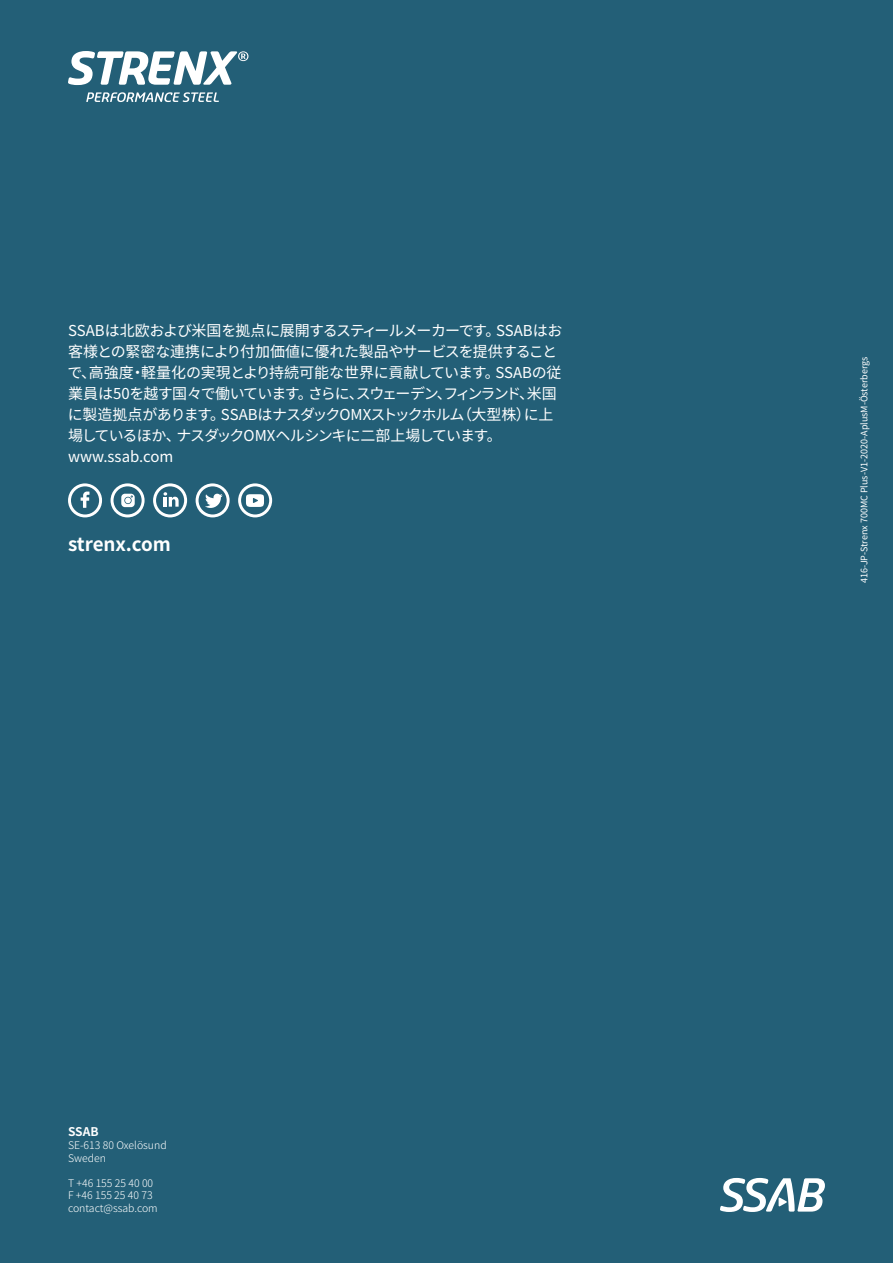
<style>
.page{position:relative;width:893px;height:1263px;background:#235f77}
.page>*{position:absolute;margin:0;border:0;box-sizing:border-box;transform-origin:0 0}
.t1{font:700 18.75px "Noto Sans CJ Ksc";color:#fff}
.t2{font:15px/21px "Noto Sans CJ Ksc";letter-spacing:-.03em;color:#fff}
.t3{font:700 12px "Noto Sans CJ Ksc";color:#fff}
.t4{font:300 10.5px/12.6px "Noto Sans CJ Ksc";color:#fff}
.t5{font:9px "Noto Sans CJ Ksc";color:#fff}
</style>
<div class="page">
<svg style="left:68px;top:51px;width:180px;height:34px"></svg>
<svg style="left:86px;top:92px;width:133px;height:10px"></svg>
<svg style="left:68px;top:483px;width:34px;height:34px"></svg>
<svg style="left:111px;top:483px;width:34px;height:34px"></svg>
<svg style="left:153px;top:483px;width:34px;height:34px"></svg>
<svg style="left:196px;top:483px;width:34px;height:34px"></svg>
<svg style="left:238px;top:483px;width:34px;height:34px"></svg>
<svg style="left:720px;top:1178px;width:105px;height:34px"></svg>
<p class="t2" style="left:68px;top:320px;width:496px">SSABは北欧および米国を拠点に展開するスティールメーカーです。SSABはお客様との緊密な連携により付加価値に優れた製品やサービスを提供することで、高強度・軽量化の実現とより持続可能な世界に貢献しています。SSABの従業員は50を越す国々で働いています。さらに、スウェーデン、フィンランド、米国に製造拠点があります。SSABはナスダックOMXストックホルム（大型株）に上場しているほか、ナスダックOMXヘルシンキに二部上場しています。www.ssab.com</p>
<p class="t1" style="left:68px;top:534px;width:104px">strenx.com</p>
<p class="t3" style="left:68px;top:1125px;width:32px">SSAB</p>
<p class="t4" style="left:68px;top:1139px;width:100px">SE-613 80 Oxelösund<br>Sweden</p>
<p class="t4" style="left:68px;top:1177px;width:91px">T +46 155 25 40 00<br>F +46 155 25 40 73 contact@ssab.com</p>
<p class="t5" style="left:859px;top:583px;width:228px;rotate:-90deg">416-JP-Strenx 700MC Plus-V1-2020-AplusM-Österbergs</p>
</div>
